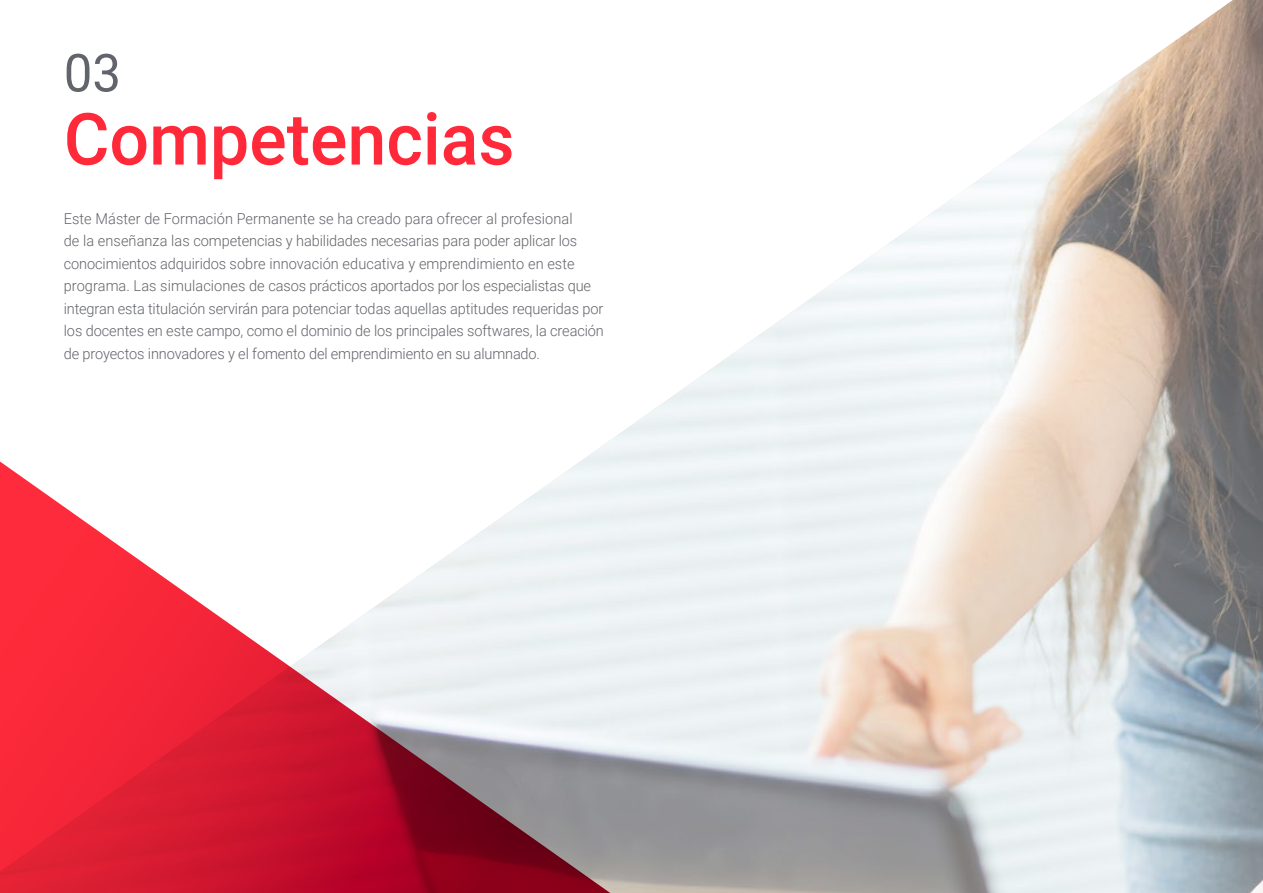
<style>
.page{position:relative;width:1263px;height:893px;background:#fff}
.page>*{position:absolute;margin:0;border:0;box-sizing:border-box;transform-origin:0 0}
.t1{font:500 72px "Roboto";color:#ff293a}
.t2{font:52.5px "Roboto";color:#61646a}
.t3{font:300 15px/22.5px "Roboto";letter-spacing:-.005em;color:#61646a}
</style>
<div class="page">
<img style="left:603px;top:0;width:660px;height:893px">
<svg style="left:0;top:446px;width:640px;height:447px"></svg>
<h2 class="t2" style="left:64px;top:36px;width:59px">03</h2>
<h1 class="t1" style="left:64px;top:89px;width:452px">Competencias</h1>
<p class="t3" style="left:64px;top:207px;width:542px">Este Máster de Formación Permanente se ha creado para ofrecer al profesional<br>de la enseñanza las competencias y habilidades necesarias para poder aplicar los conocimientos adquiridos sobre innovación educativa y emprendimiento en este programa. Las simulaciones de casos prácticos aportados por los especialistas que integran esta titulación servirán para potenciar todas aquellas aptitudes requeridas por los docentes en este campo, como el dominio de los principales softwares, la creación de proyectos innovadores y el fomento del emprendimiento en su alumnado.</p>
</div>
